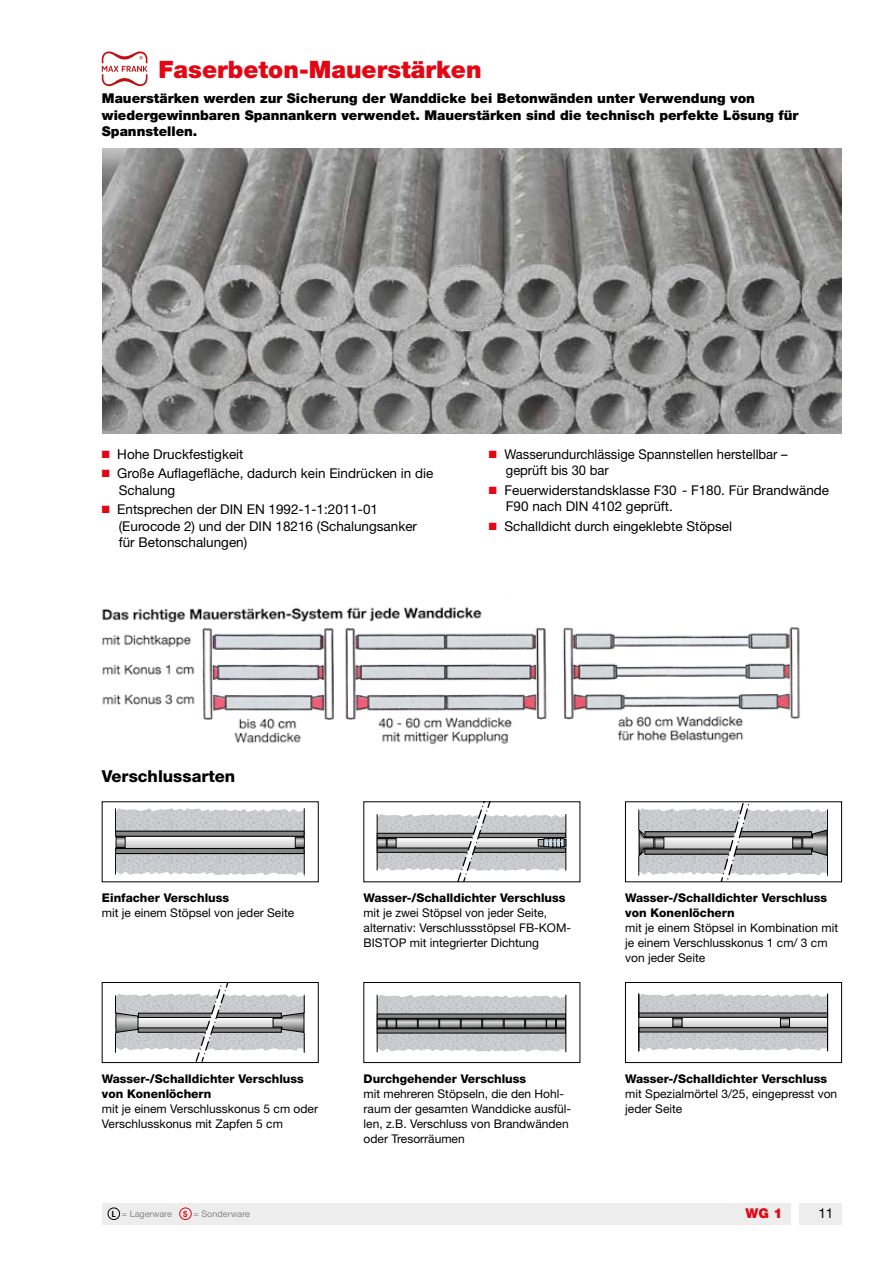
<style>
.page{position:relative;width:893px;height:1263px;background:#fff}
.page>*{position:absolute;margin:0;border:0;box-sizing:border-box;transform-origin:0 0}
.t1{font:900 24px "Helvetica Neue";color:#e30613}
.t2{font:800 16.5px "Helvetica Neue";color:#000}
.t3{font:13.5px/16.5px "Helvetica Neue";color:#000}
.t4{font:900 13.5px/16.5px "Helvetica Neue";color:#000}
.t5{font:13.5px/16.5px "Helvetica Neue";color:#000;scale:.96 1}
.t6{font:900 13.5px "Helvetica Neue";color:#e30613}
.t7{font:12px/15px "Helvetica Neue";color:#000}
.t8{font:800 12px/15px "Helvetica Neue";color:#000}
.t9{font:9px "Helvetica Neue";color:#878787}
.s1{color:#e30613}
.s2{font-weight:700;font-stretch:condensed;font-size:8.55px;color:#000}
.s3{font-weight:700;font-stretch:condensed;font-size:8.55px;color:#e30613}
</style>
<div class="page">
<div style="left:102px;top:1203px;width:689px;height:22px;background:#ededed"></div>
<div style="left:799px;top:1203px;width:43px;height:22px;background:#ededed"></div>
<div style="left:108px;top:1208px;width:12px;height:12px;border:1px solid #000;border-radius:50%"></div>
<div style="left:179px;top:1208px;width:13px;height:12px;border:1px solid #e30613;border-radius:50%"></div>
<img style="left:102px;top:607px;width:698px;height:138px">
<img style="left:102px;top:149px;width:740px;height:285px">
<img style="left:116px;top:812px;width:188px;height:59px">
<svg style="left:115px;top:871px;width:190px;height:6px"></svg>
<svg style="left:116px;top:808px;width:188px;height:4px"></svg>
<hr style="left:115px;top:808px;width:1px;height:66px;background:#010203">
<hr style="left:304px;top:808px;width:1px;height:66px;background:#010203">
<svg style="left:126px;top:837px;width:169px;height:11px"></svg>
<div style="left:116px;top:831px;width:188px;height:5px;background:#878787"></div>
<div style="left:115px;top:831px;width:189px;height:6px;border:1px solid #000"></div>
<div style="left:116px;top:848px;width:188px;height:5px;background:#878787"></div>
<div style="left:115px;top:848px;width:189px;height:6px;border:1px solid #000"></div>
<svg style="left:118px;top:839px;width:6px;height:7px"></svg>
<div style="left:116px;top:837px;width:10px;height:11px;border:1px solid #000"></div>
<svg style="left:297px;top:839px;width:6px;height:7px"></svg>
<div style="left:295px;top:837px;width:10px;height:11px;border:1px solid #000"></div>
<svg style="left:115px;top:984px;width:190px;height:77px"></svg>
<div style="left:102px;top:982px;width:217px;height:81px;border:1px solid #000"></div>
<hr style="left:566px;top:814px;width:1px;height:56px;background:#010203">
<svg style="left:376px;top:803px;width:190px;height:77px"></svg>
<div style="left:387px;top:838px;width:9px;height:9px;border:1px solid #000"></div>
<img style="left:378px;top:998px;width:188px;height:50px">
<svg style="left:376px;top:1048px;width:190px;height:5px"></svg>
<svg style="left:376px;top:994px;width:190px;height:4px"></svg>
<hr style="left:377px;top:995px;width:1px;height:57px;background:#010203">
<hr style="left:566px;top:995px;width:1px;height:57px;background:#010203">
<hr style="left:377px;top:1014px;width:189px;height:4px;background:#878787">
<div style="left:377px;top:1014px;width:189px;height:5px;border:1px solid #000"></div>
<hr style="left:377px;top:1029px;width:189px;height:4px;background:#878787">
<div style="left:377px;top:1028px;width:189px;height:5px;border:1px solid #000"></div>
<svg style="left:377px;top:1019px;width:187px;height:9px;background:#848383"></svg>
<div style="left:556px;top:1019px;width:10px;height:9px;border:1px solid #000"></div>
<div style="left:363px;top:982px;width:217px;height:81px;border:1px solid #000"></div>
<svg style="left:638px;top:803px;width:190px;height:77px"></svg>
<div style="left:792px;top:837px;width:10px;height:11px;border:1px solid #000"></div>
<img style="left:639px;top:997px;width:188px;height:50px">
<svg style="left:638px;top:1047px;width:190px;height:5px"></svg>
<svg style="left:639px;top:993px;width:189px;height:4px"></svg>
<svg style="left:639px;top:1018px;width:188px;height:9px"></svg>
<hr style="left:639px;top:1013px;width:188px;height:4px;background:#878787">
<div style="left:638px;top:1012px;width:190px;height:6px;border:1px solid #000"></div>
<hr style="left:639px;top:1028px;width:188px;height:4px;background:#878787">
<div style="left:638px;top:1027px;width:190px;height:5px;border:1px solid #000"></div>
<svg style="left:675px;top:1020px;width:5px;height:5px"></svg>
<div style="left:673px;top:1018px;width:9px;height:9px;border:1px solid #000"></div>
<svg style="left:782px;top:1020px;width:6px;height:5px"></svg>
<div style="left:780px;top:1018px;width:10px;height:9px;border:1px solid #000"></div>
<hr style="left:827px;top:994px;width:1px;height:57px;background:#000">
<hr style="left:638px;top:993px;width:1px;height:58px;background:#000">
<div style="left:625px;top:982px;width:217px;height:81px;border:1px solid #000"></div>
<svg style="left:102px;top:51px;width:45px;height:35px"></svg>
<h1 class="t1" style="left:159px;top:55px;width:325px">Faserbeton-Mauerstärken</h1>
<p class="t4" style="left:102px;top:90px;width:698px">Mauerstärken werden zur Sicherung der Wanddicke bei Betonwänden unter Verwendung von wiedergewinnbaren Spannankern verwendet. Mauerstärken sind die technisch perfekte Lösung für<br>Spannstellen.</p>
<p class="t3" style="left:102px;top:445px;width:143px"><span class="s1">■</span> Hohe Druckfestigkeit</p>
<p class="t3" style="left:119px;top:465px;width:316px;text-indent:-17px"><span class="s1">■</span> Große Auflagefläche, dadurch kein Eindrücken in die<br>Schalung</p>
<p class="t3" style="left:119px;top:501px;width:300px;text-indent:-17px"><span class="s1">■</span> Entsprechen der DIN EN 1992-1-1:2011-01 (Eurocode 2) und der DIN 18216 (Schalungsanker für Betonschalungen)</p>
<p class="t5" style="left:506px;top:445px;width:295px;text-indent:-17px"><span class="s1">■</span> Wasserundurchlässige Spannstellen herstellbar – geprüft bis 30 bar</p>
<p class="t3" style="left:506px;top:481px;width:325px;text-indent:-17px"><span class="s1">■</span> Feuerwiderstandsklasse F30 - F180. Für Brandwände<br>F90 nach DIN 4102 geprüft.</p>
<p class="t3" style="left:489px;top:517px;width:245px"><span class="s1">■</span> Schalldicht durch eingeklebte Stöpsel</p>
<h2 class="t2" style="left:102px;top:767px;width:135px">Verschlussarten</h2>
<p class="t8" style="left:102px;top:890px;width:129px">Einfacher Verschluss</p>
<p class="t7" style="left:102px;top:905px;width:194px">mit je einem Stöpsel von jeder Seite</p>
<p class="t8" style="left:364px;top:890px;width:203px">Wasser-/Schalldichter Verschluss</p>
<p class="t7" style="left:364px;top:905px;width:209px">mit je zwei Stöpsel von jeder Seite, alternativ: Verschlussstöpsel FB-KOM-<br>BISTOP mit integrierter Dichtung</p>
<p class="t8" style="left:102px;top:1071px;width:203px">Wasser-/Schalldichter Verschluss von Konenlöchern</p>
<p class="t7" style="left:102px;top:1101px;width:218px">mit je einem Verschlusskonus 5 cm oder<br>Verschlusskonus mit Zapfen 5 cm</p>
<p class="t8" style="left:364px;top:1071px;width:164px">Durchgehender Verschluss</p>
<p class="t7" style="left:364px;top:1086px;width:209px">mit mehreren Stöpseln, die den Hohl&shy;raum der gesamten Wanddicke ausfül&shy;len, z.B. Verschluss von Brandwänden oder Tresorräumen</p>
<p class="t8" style="left:625px;top:890px;width:203px">Wasser-/Schalldichter Verschluss von Konenlöchern</p>
<p class="t7" style="left:625px;top:920px;width:214px">mit je einem Stöpsel in Kombination mit je einem Verschlusskonus 1 cm/ 3 cm von jeder Seite</p>
<p class="t8" style="left:625px;top:1071px;width:203px">Wasser-/Schalldichter Verschluss</p>
<p class="t7" style="left:625px;top:1086px;width:214px">mit Spezialmörtel 3/25, eingepresst von jeder Seite</p>
<p class="t9" style="left:112px;top:1208px;width:62px"><span class="s2">L</span> = Lagerware</p>
<p class="t9" style="left:183px;top:1208px;width:68px"><span class="s3">S</span> = Sonderware</p>
<p class="t6" style="left:745px;top:1205px;width:39px">WG 1</p>
<p class="t3" style="left:818px;top:1205px;width:17px">11</p>
</div>
